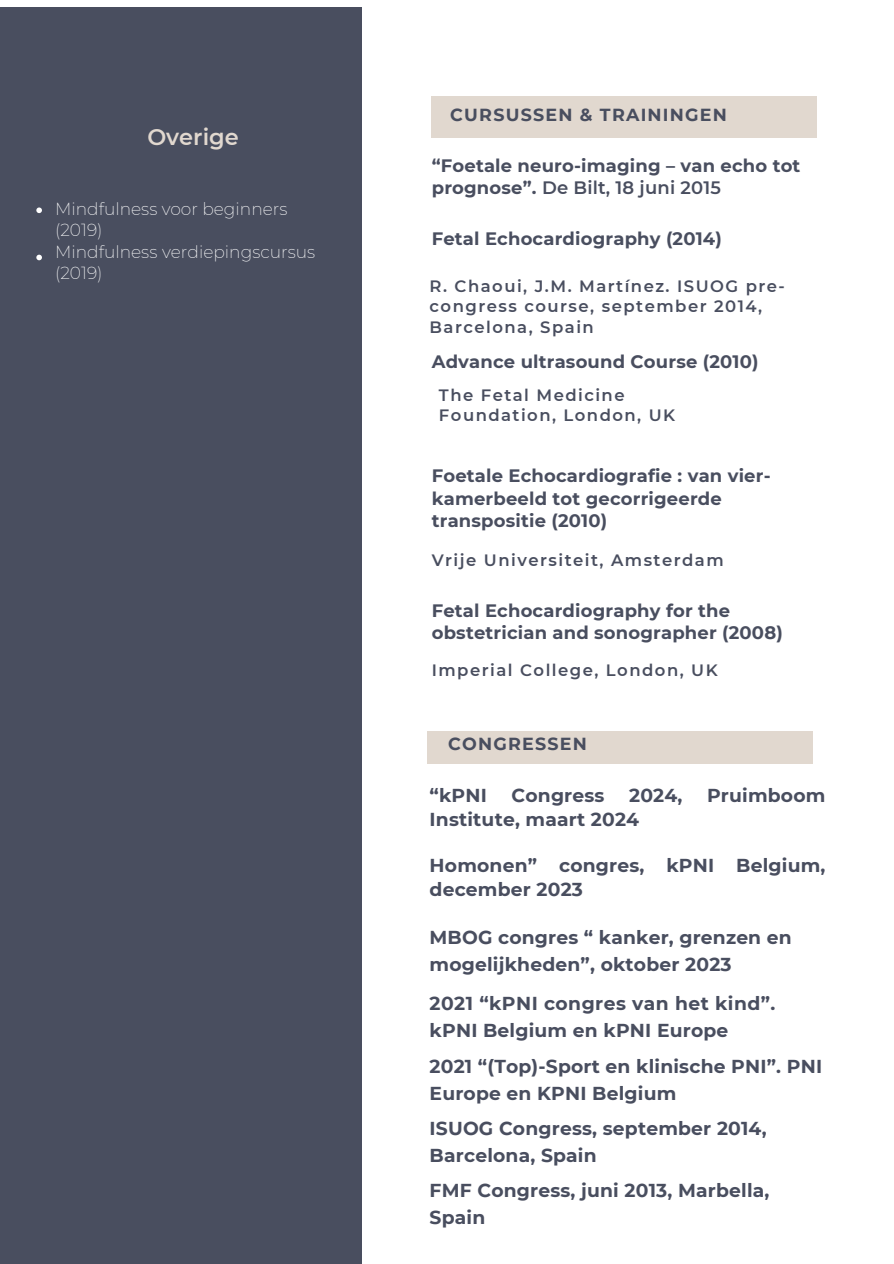
<style>
.page{position:relative;width:894px;height:1264px;background:#fff}
.page>*{position:absolute;margin:0;border:0;box-sizing:border-box;transform-origin:0 0}
.t1{font:600 22.5px "Montserrat";color:#e1d8cf}
.t2{font:700 18.75px/27px "Montserrat";letter-spacing:.01em;color:#494e5f}
.t3{font:700 18px/22.5px "Montserrat";letter-spacing:.01em;color:#494e5f}
.t4{font:700 17.4px "Montserrat";letter-spacing:.07em;color:#494e5f}
.t5{font:200 17.1px/21.3px "Montserrat";color:#fff}
.t6{font:600 16.5px/20.2px "Montserrat";letter-spacing:.09em;color:#494e5f}
.s1{font-weight:600}
</style>
<div class="page">
<div style="left:0;top:8px;width:361px;height:1255px;background:#494e5f"></div>
<div style="left:427px;top:731px;width:385px;height:32px;background:#e1d8cf"></div>
<div style="left:432px;top:97px;width:384px;height:40px;background:#e1d8cf"></div>
<svg style="left:36px;top:207px;width:6px;height:6px"></svg>
<svg style="left:36px;top:255px;width:6px;height:5px"></svg>
<h3 class="t1" style="left:147px;top:123px;width:93px">Overige</h3>
<h3 class="t5" style="left:55px;top:198px;width:261px">Mindfulness voor beginners (2019)<br>Mindfulness verdiepingscursus (2019)</h3>
<h3 class="t4" style="left:450px;top:104px;width:278px">CURSUSSEN &amp; TRAININGEN</h3>
<h3 class="t3" style="left:431px;top:154px;width:370px">“Foetale neuro-imaging – van echo tot prognose”. <span class="s1">De Bilt, 18 juni 2015</span></h3>
<h3 class="t3" style="left:431px;top:227px;width:291px">Fetal Echocardiography (2014)</h3>
<h3 class="t6" style="left:429px;top:276px;width:356px">R. Chaoui, J.M. Martínez. ISUOG pre&shy;congress course, september 2014,<br>Barcelona, Spain</h3>
<h1 class="t3" style="left:431px;top:350px;width:328px">Advance ultrasound Course (2010)</h1>
<h3 class="t6" style="left:439px;top:385px;width:238px">The Fetal Medicine<br>Foundation, London, UK</h3>
<h4 class="t3" style="left:431px;top:464px;width:340px">Foetale Echocardiografie : van vier&shy;kamerbeeld tot gecorrigeerde transpositie (2010)</h4>
<h3 class="t6" style="left:431px;top:550px;width:293px">Vrije Universiteit, Amsterdam</h3>
<h2 class="t3" style="left:431px;top:599px;width:352px">Fetal Echocardiography for the obstetrician and sonographer (2008)</h2>
<h3 class="t6" style="left:431px;top:660px;width:287px">Imperial College, London, UK</h3>
<h2 class="t4" style="left:448px;top:733px;width:140px">CONGRESSEN</h2>
<p class="t2" style="left:429px;top:782px;width:59px">“kPNI</p>
<p class="t2" style="left:511px;top:782px;width:94px">Congress</p>
<p class="t2" style="left:629px;top:782px;width:55px">2024,</p>
<p class="t2" style="left:706px;top:782px;width:120px">Pruimboom</p>
<p class="t2" style="left:429px;top:805px;width:211px">Institute, maart 2024</p>
<h3 class="t2" style="left:429px;top:854px;width:397px;line-height:23.4px">Homonen” congres, kPNI Belgium, december 2023</h3>
<p class="t2" style="left:429px;top:923px;width:363px">MBOG congres “ kanker, grenzen en mogelijkheden”, oktober 2023</p>
<h3 class="t2" style="left:429px;top:989px;width:347px">2021 “kPNI congres van het kind”. kPNI Belgium en kPNI Europe</h3>
<p class="t2" style="left:429px;top:1052px;width:394px">2021 “(Top)-Sport en klinische PNI”. PNI<br>Europe en KPNI Belgium</p>
<h3 class="t2" style="left:429px;top:1114px;width:338px">ISUOG Congress, september 2014,<br>Barcelona, Spain</h3>
<p class="t2" style="left:429px;top:1176px;width:341px">FMF Congress, juni 2013, Marbella,<br>Spain</p>
</div>
